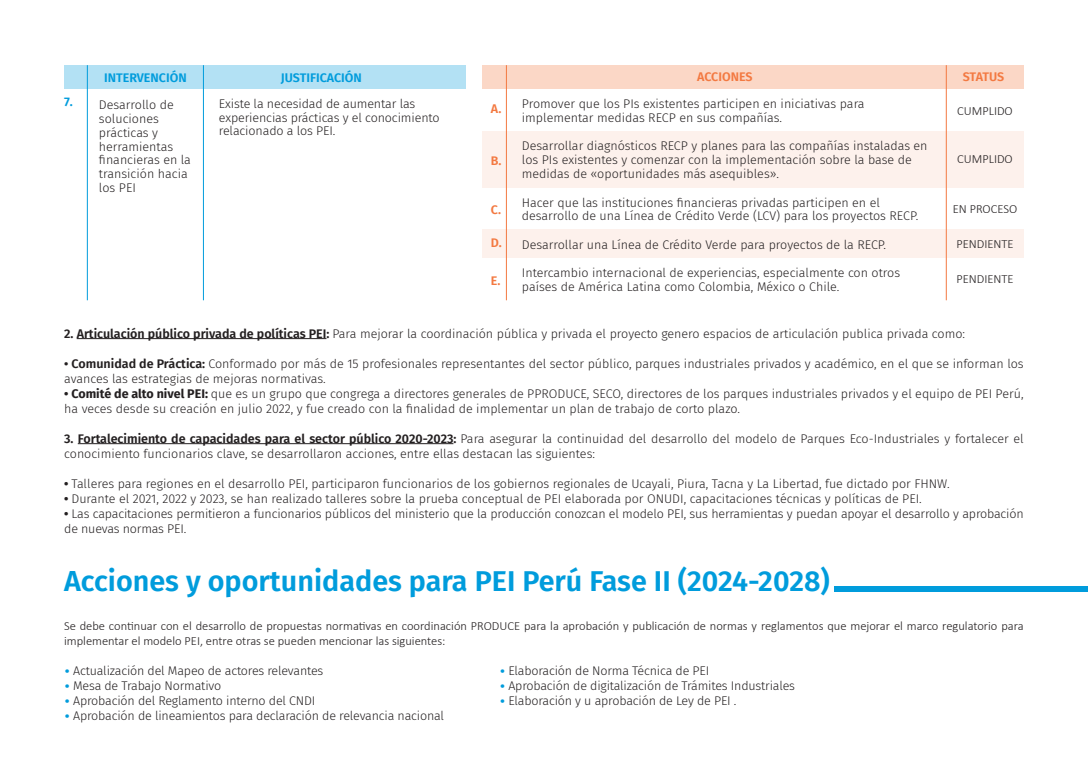
<style>
.page{position:relative;width:1088px;height:780px;background:#fff}
.page>*{position:absolute;margin:0;border:0;box-sizing:border-box;transform-origin:0 0}
.t1{font:600 28.75px "Fira Sans";color:#009cdc}
.t2{font:300 12.5px/13.8px "Fira Sans";color:#231f20}
.t3{font:300 12.5px/15px "Calibri";color:#231f20}
.t4{font:600 12.5px "Fira Sans";color:#009cdc}
.t5{font:600 12.5px "Fira Sans";letter-spacing:-.01em;color:#f37941}
.s1{font-weight:600}
.s2{font-weight:700}
.s3{font-family:"Calibri";color:#009cdc}
</style>
<div class="page">
<hr style="left:77px;top:338px;width:249px;height:1px;background:#231f20">
<hr style="left:78px;top:443px;width:375px;height:1px;background:#231f20">
<div style="left:482px;top:131px;width:541px;height:56px;background:#fdf1ec"></div>
<div style="left:482px;top:229px;width:541px;height:29px;background:#fdf1ec"></div>
<div style="left:64px;top:65px;width:401px;height:23px;background:#b3e1f4"></div>
<div style="left:482px;top:65px;width:541px;height:23px;background:#fbd7c6"></div>
<hr style="left:203px;top:65px;width:1px;height:235px;background:#009cdc">
<hr style="left:87px;top:65px;width:1px;height:235px;background:#009cdc">
<hr style="left:946px;top:65px;width:1px;height:235px;background:#f37941">
<hr style="left:506px;top:65px;width:1px;height:235px;background:#f37941">
<div style="left:834px;top:585px;width:254px;height:6px;background:#009cdc"></div>
<p class="t4" style="left:104px;top:67px;width:84px">INTERVENCIÓN</p>
<p class="t4" style="left:281px;top:67px;width:82px">JUSTIFICACIÓN</p>
<p class="t2" style="left:99px;top:98px;width:94px">Desarrollo de soluciones prácticas y herramientas financieras en la transición hacia los PEI</p>
<p class="t4" style="left:64px;top:91px;width:10px">7.</p>
<p class="t2" style="left:219px;top:97px;width:222px">Existe la necesidad de aumentar las experiencias prácticas y el conocimiento relacionado a los PEI.</p>
<p class="t5" style="left:697px;top:67px;width:57px">ACCIONES</p>
<p class="t5" style="left:963px;top:67px;width:43px">STATUS</p>
<p class="t2" style="left:522px;top:97px;width:344px">Promover que los PIs existentes participen en iniciativas para implementar medidas RECP en sus compañías.</p>
<p class="t2" style="left:522px;top:139px;width:407px">Desarrollar diagnósticos RECP y planes para las compañías instaladas en los PIs existentes y comenzar con la implementación sobre la base de medidas de «oportunidades más asequibles».</p>
<p class="t5" style="left:491px;top:99px;width:12px">A.</p>
<p class="t3" style="left:957px;top:103px;width:57px">CUMPLIDO</p>
<p class="t5" style="left:491px;top:151px;width:12px">B.</p>
<p class="t3" style="left:957px;top:152px;width:57px">CUMPLIDO</p>
<p class="t2" style="left:522px;top:195px;width:398px">Hacer que las instituciones financieras privadas participen en el desarrollo de una Línea de Crédito Verde (LCV) para los proyectos RECP.</p>
<p class="t5" style="left:491px;top:199px;width:12px">C.</p>
<p class="t3" style="left:953px;top:201px;width:66px">EN PROCESO</p>
<p class="t2" style="left:491px;top:237px;width:397px"><sup>D.</sup> Desarrollar una Línea de Crédito Verde para proyectos de la RECP.</p>
<p class="t3" style="left:956px;top:236px;width:59px">PENDIENTE</p>
<p class="t2" style="left:522px;top:266px;width:380px">Intercambio internacional de experiencias, especialmente con otros países de América Latina como Colombia, México o Chile.</p>
<p class="t5" style="left:491px;top:270px;width:11px">E.</p>
<p class="t3" style="left:956px;top:271px;width:59px">PENDIENTE</p>
<p class="t2" style="left:64px;top:326px;width:902px"><span class="s1">2. Articulación público privada de políticas PEI:</span> Para mejorar la coordinación pública y privada el proyecto genero espacios de articulación publica privada como:</p>
<p class="t2" style="left:64px;top:356px;width:961px;line-height:15px"><span class="s1">• Comunidad de Práctica:</span> Conformado por más de 15 profesionales representantes del sector público, parques industriales privados y académico, en el que se informan los avances las estrategias de mejoras normativas.</p>
<p class="t2" style="left:64px;top:386px;width:961px;line-height:15px"><span class="s2">• Comité de alto nivel PEI:</span> que es un grupo que congrega a directores generales de PPRODUCE, SECO, directores de los parques industriales privados y el equipo de PEI Perú, ha veces desde su creación en julio 2022, y fue creado con la finalidad de implementar un plan de trabajo de corto plazo.</p>
<p class="t2" style="left:64px;top:431px;width:961px;line-height:15px"><span class="s1">3. Fortalecimiento de capacidades para el sector público 2020-2023:</span> Para asegurar la continuidad del desarrollo del modelo de Parques Eco-Industriales y fortalecer el conocimiento funcionarios clave, se desarrollaron acciones, entre ellas destacan las siguientes:</p>
<p class="t2" style="left:64px;top:476px;width:887px"><span class="s2">•</span> Talleres para regiones en el desarrollo PEI, participaron funcionarios de los gobiernos regionales de Ucayali, Piura, Tacna y La Libertad, fue dictado por FHNW.</p>
<p class="t2" style="left:64px;top:491px;width:859px"><span class="s2">•</span> Durante el 2021, 2022 y 2023, se han realizado talleres sobre la prueba conceptual de PEI elaborada por ONUDI, capacitaciones técnicas y políticas de PEI.</p>
<p class="t2" style="left:64px;top:506px;width:961px;line-height:15px"><span class="s2">•</span> Las capacitaciones permitieron a funcionarios públicos del ministerio que la producción conozcan el modelo PEI, sus herramientas y puedan apoyar el desarrollo y aprobación de nuevas normas PEI.</p>
<h1 class="t1" style="left:64px;top:557px;width:767px">Acciones y oportunidades para PEI Perú Fase II (2024-2028)</h1>
<p class="t3" style="left:64px;top:618px;width:961px">Se debe continuar con el desarrollo de propuestas normativas en coordinación PRODUCE para la aprobación y publicación de normas y reglamentos que mejorar el marco regulatorio para implementar el modelo PEI, entre otras se pueden mencionar las siguientes:</p>
<p class="t2" style="left:64px;top:664px;width:261px"><span class="s3">•</span> Actualización del Mapeo de actores relevantes</p>
<p class="t2" style="left:64px;top:679px;width:159px"><span class="s3">•</span> Mesa de Trabajo Normativo</p>
<p class="t2" style="left:64px;top:694px;width:253px"><span class="s3">•</span> Aprobación del Reglamento interno del CNDI</p>
<p class="t2" style="left:64px;top:709px;width:381px"><span class="s3">•</span> Aprobación de lineamientos para declaración de relevancia nacional</p>
<p class="t2" style="left:499px;top:663px;width:211px"><span class="s3">•</span> Elaboración de Norma Técnica de PEI</p>
<p class="t2" style="left:499px;top:678px;width:297px"><span class="s3">•</span> Aprobación de digitalización de Trámites Industriales</p>
<p class="t2" style="left:499px;top:693px;width:239px"><span class="s3">•</span> Elaboración y u aprobación de Ley de PEI .</p>
</div>
